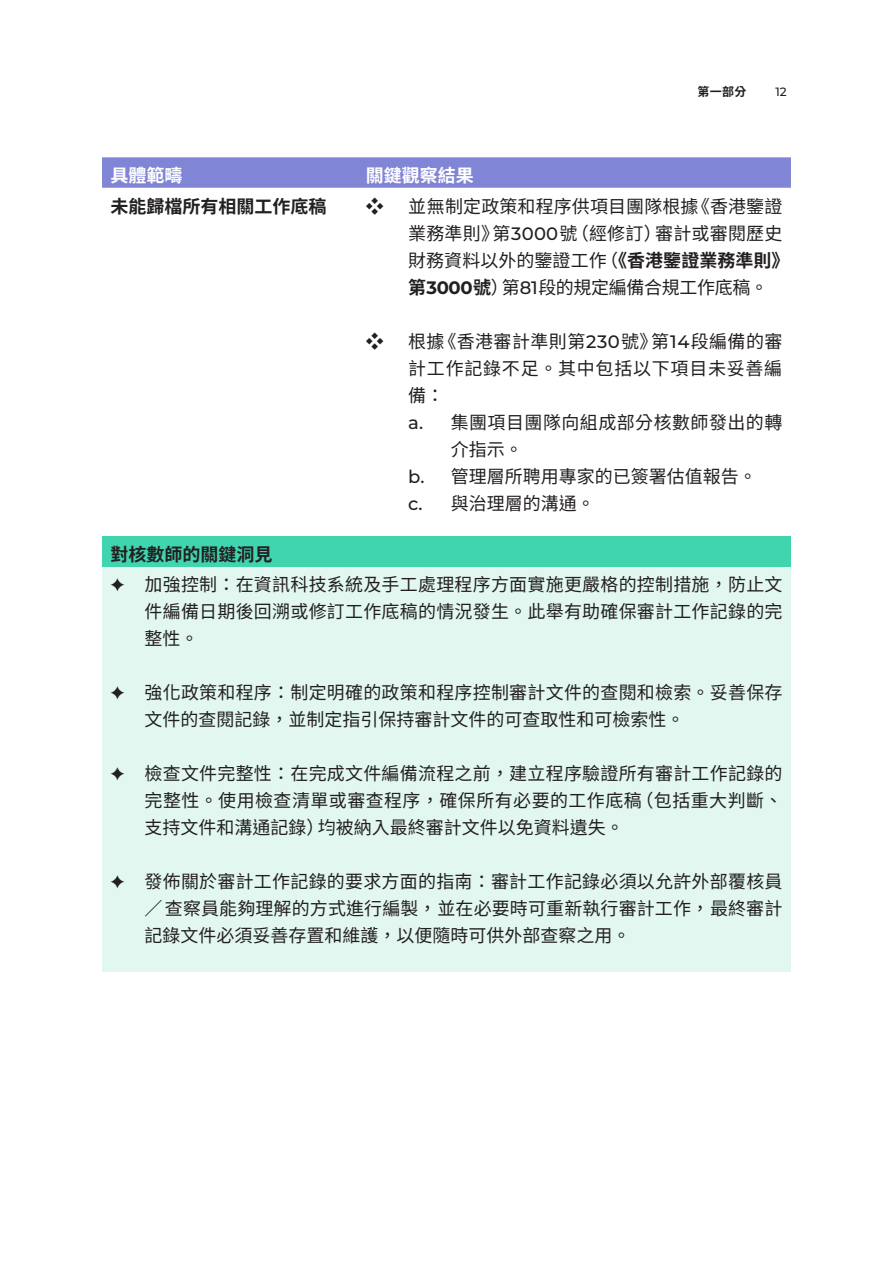
<style>
.page{position:relative;width:893px;height:1263px;background:#fff}
.page>*{position:absolute;margin:0;border:0;box-sizing:border-box;transform-origin:0 0}
.t1{font:18px/27px "Noto Sans CJ Ktc";letter-spacing:.015em;color:#231f20}
.t2{font:700 18px "Noto Sans CJ Ktc";color:#231f20}
.t3{font:18px/27px "Noto Sans CJ Ktc";letter-spacing:-.02em;color:#231f20}
.t4{font:18px/27px "Noto Sans CJ Ktc";letter-spacing:.04em;color:#231f20}
.t5{font:500 18px "Montserrat";color:#231f20}
.t6{font:700 18px "Noto Sans CJ Ktc";color:#fff}
.t7{font:700 18px "Montserrat";color:#231f20}
.t8{font:700 12px "Noto Sans CJ Ktc";color:#231f20}
.t9{font:500 12px "Montserrat";color:#231f20}
.s1{font-family:"Noto Sans CJ Ktc";font-weight:400}
.s2{font-weight:400}
.s3{font-family:"Montserrat";font-weight:500}
.s4{font-family:"Noto Sans CJ Ktc"}
</style>
<div class="page">
<div style="left:102px;top:157px;width:689px;height:31px;background:#8085d6"></div>
<div style="left:102px;top:537px;width:689px;height:30px;background:#40d4af"></div>
<div style="left:102px;top:567px;width:689px;height:404px;background:#e1f7ef"></div>
<p class="t6" style="left:111px;top:165px;width:73px">具體範疇</p>
<p class="t2" style="left:111px;top:196px;width:218px">未能歸檔所有相關工作底稿</p>
<p class="t6" style="left:366px;top:165px;width:109px">關鍵觀察結果</p>
<p class="t8" style="left:697px;top:85px;width:51px">第一部分</p>
<p class="t9" style="left:775px;top:84px;width:13px">12</p>
<p class="t1" style="left:366px;top:193px;width:19px">❖</p>
<p class="t1" style="left:366px;top:328px;width:19px">❖</p>
<p class="t1" style="left:692px;top:193px;width:92px">《香港鑒證</p>
<p class="t1" style="left:408px;top:193px;width:292px">並無制定政策和程序供項目團隊根據</p>
<p class="t1" style="left:571px;top:220px;width:92px">（經修訂）</p>
<p class="t1" style="left:408px;top:220px;width:92px">業務準則》</p>
<p class="t5" style="left:493px;top:221px;width:86px"><span class="s1">第</span>3000<span class="s1">號</span></p>
<p class="t1" style="left:655px;top:220px;width:129px">審計或審閱歷史</p>
<p class="t2" style="left:600px;top:250px;width:191px"><span class="s2">（</span>《香港鑒證業務準則《</p>
<p class="t3" style="left:502px;top:247px;width:268px;text-indent:-93px">財務資料以外的鑒證工作<br>第<span class="s3">81</span>段的規定編備合規工作底稿。</p>
<p class="t7" style="left:408px;top:275px;width:102px"><span class="s4">第</span>3000<span class="s4">號</span><span class="s1">）</span></p>
<p class="t1" style="left:438px;top:328px;width:221px">《香港審計準則第<span class="s3">230</span>號》</p>
<p class="t1" style="left:651px;top:328px;width:133px">第<span class="s3">14</span>段編備的審</p>
<p class="t1" style="left:408px;top:328px;width:38px">根據</p>
<p class="t4" style="left:408px;top:355px;width:376px">計工作記錄不足。其中包括以下項目未妥善編備：</p>
<p class="t1" style="left:451px;top:409px;width:333px">集團項目團隊向組成部分核數師發出的轉</p>
<p class="t5" style="left:408px;top:410px;width:16px">.a</p>
<p class="t5" style="left:408px;top:464px;width:18px">b.</p>
<p class="t5" style="left:408px;top:491px;width:16px">.c</p>
<p class="t1" style="left:451px;top:436px;width:307px">介指示。<br>管理層所聘用專家的已簽署估值報告。</p>
<p class="t1" style="left:451px;top:490px;width:145px">與治理層的溝通。</p>
<p class="t2" style="left:111px;top:545px;width:164px">對核數師的關鍵洞見</p>
<p class="t1" style="left:145px;top:571px;width:639px">加強控制：在資訊科技系統及手工處理程序方面實施更嚴格的控制措施，防止文</p>
<p class="t1" style="left:145px;top:598px;width:639px">件編備日期後回溯或修訂工作底稿的情況發生。此舉有助確保審計工作記錄的完整性。</p>
<p class="t1" style="left:145px;top:679px;width:639px">強化政策和程序：制定明確的政策和程序控制審計文件的查閱和檢索。妥善保存</p>
<p class="t1" style="left:145px;top:706px;width:541px">文件的查閱記錄，並制定指引保持審計文件的可查取性和可檢索性。</p>
<p class="t1" style="left:145px;top:760px;width:639px">檢查文件完整性：在完成文件編備流程之前，建立程序驗證所有審計工作記錄的</p>
<p class="t1" style="left:635px;top:787px;width:149px">（包括重大判斷、</p>
<p class="t1" style="left:318px;top:787px;width:325px;text-indent:-173px">完整性。使用檢查清單或審查程序，確保所有必要的工作底稿均被納入最終審計文件以免資料遺失。</p>
<p class="t1" style="left:145px;top:814px;width:181px">支持文件和溝通記錄）</p>
<p class="t1" style="left:145px;top:868px;width:639px">發佈關於審計工作記錄的要求方面的指南：審計工作記錄必須以允許外部覆核員</p>
<p class="t1" style="left:145px;top:895px;width:639px">／查察員能夠理解的方式進行編製，並在必要時可重新執行審計工作，最終審計記錄文件必須妥善存置和維護，以便隨時可供外部查察之用。</p>
</div>
